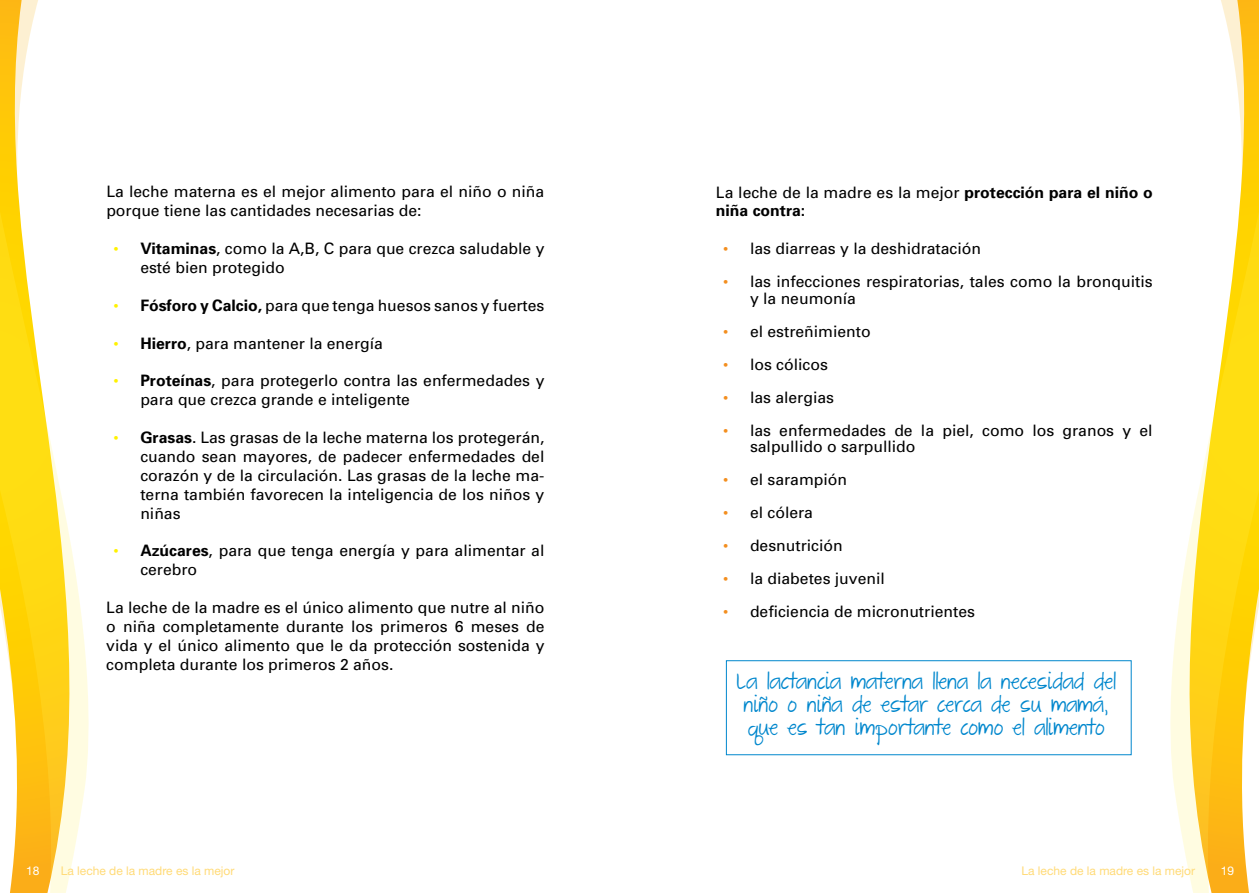
<style>
.page{position:relative;width:1259px;height:893px;background:#fff}
.page>*{position:absolute;margin:0;border:0;box-sizing:border-box;transform-origin:0 0}
.t1{font:19.5px/23.4px "The Great Escape";color:#0087cd;text-align:center}
.t2{font:15.75px/18.9px "Univers";color:#000}
.t3{font:700 15.75px/18.9px "Univers";color:#000}
.t4{font:12px "Helvetica Neue LT Std";color:#ffdb78}
.t5{font:12px "Helvetica Neue LT Std";color:#fff}
.s1{font-size:15px;color:#fff200}
.s2{font-weight:700}
.s3{font-weight:400}
.s4{font-size:15px;color:#f38e1e}
</style>
<div class="page">
<svg style="left:1170px;top:0;width:89px;height:893px"></svg>
<svg style="left:0;top:0;width:89px;height:893px"></svg>
<div style="left:726px;top:660px;width:405px;height:95px;border:1px solid #0087cd"></div>
<p class="t2" style="left:106px;top:182px;width:439px">La leche materna es el mejor alimento para el niño o niña porque tiene las cantidades necesarias de:</p>
<p class="t2" style="left:140px;top:239px;width:405px;text-indent:-27px"><span class="s1">•</span> <span class="s2">Vitaminas</span>, como la A,B, C para que crezca saludable y esté bien protegido</p>
<p class="t2" style="left:113px;top:295px;width:432px"><span class="s1">•</span> <span class="s2">Fósforo y Calcio,</span> para que tenga huesos sanos y fuertes</p>
<p class="t2" style="left:113px;top:333px;width:271px"><span class="s1">•</span> <span class="s2">Hierro</span>, para mantener la energía</p>
<p class="t2" style="left:140px;top:371px;width:405px;text-indent:-27px"><span class="s1">•</span> <span class="s2">Proteínas</span>, para protegerlo contra las enfermedades y para que crezca grande e inteligente</p>
<p class="t2" style="left:140px;top:428px;width:405px;text-align:justify;text-indent:-27px"><span class="s1">•</span> <span class="s2">Grasas</span>. Las grasas de la leche materna los protegerán, cuando sean mayores, de padecer enfermedades del corazón y de la circulación. Las grasas de la leche ma&shy;terna también favorecen la inteligencia de los niños y niñas</p>
<p class="t2" style="left:140px;top:541px;width:405px;text-indent:-27px"><span class="s1">•</span> <span class="s2">Azúcares</span>, para que tenga energía y para alimentar al cerebro</p>
<p class="t2" style="left:106px;top:598px;width:440px;text-align:justify">La leche de la madre es el único alimento que nutre al niño o niña completamente durante los primeros 6 meses de vida y el único alimento que le da protección sostenida y completa durante los primeros 2 años.</p>
<p class="t3" style="left:716px;top:182px;width:438px"><span class="s3">La leche de la madre es la mejor</span> protección para el niño o niña contra:</p>
<p class="t2" style="left:723px;top:239px;width:260px"><span class="s4">•</span> las diarreas y la deshidratación</p>
<p class="t2" style="left:750px;top:273px;width:404px;line-height:16.5px;text-indent:-27px"><span class="s4">•</span> las infecciones respiratorias, tales como la bronquitis y la neumonía</p>
<p class="t2" style="left:723px;top:321px;width:149px"><span class="s4">•</span> el estreñimiento</p>
<p class="t2" style="left:723px;top:354px;width:106px"><span class="s4">•</span> los cólicos</p>
<p class="t2" style="left:723px;top:387px;width:113px"><span class="s4">•</span> las alergias</p>
<p class="t2" style="left:750px;top:422px;width:404px;line-height:16.5px;text-indent:-27px"><span class="s4">•</span> las enfermedades de la piel, como los granos y el salpullido o sarpullido</p>
<p class="t2" style="left:723px;top:470px;width:126px"><span class="s4">•</span> el sarampión</p>
<p class="t2" style="left:723px;top:503px;width:92px"><span class="s4">•</span> el cólera</p>
<p class="t2" style="left:723px;top:536px;width:121px"><span class="s4">•</span> desnutrición</p>
<p class="t2" style="left:723px;top:569px;width:163px"><span class="s4">•</span> la diabetes juvenil</p>
<p class="t2" style="left:723px;top:602px;width:253px"><span class="s4">•</span> deficiencia de micronutrientes</p>
<p class="t1" style="left:736px;top:670px;width:381px">La lactancia materna llena la necesidad del niño o niña de estar cerca de su mamá, que es tan importante como el alimento</p>
<p class="t5" style="left:26px;top:863px;width:15px">18</p>
<p class="t4" style="left:61px;top:863px;width:175px">La leche de la madre es la mejor</p>
<p class="t4" style="left:1021px;top:863px;width:175px">La leche de la madre es la mejor</p>
<p class="t5" style="left:1220px;top:863px;width:15px">19</p>
</div>
